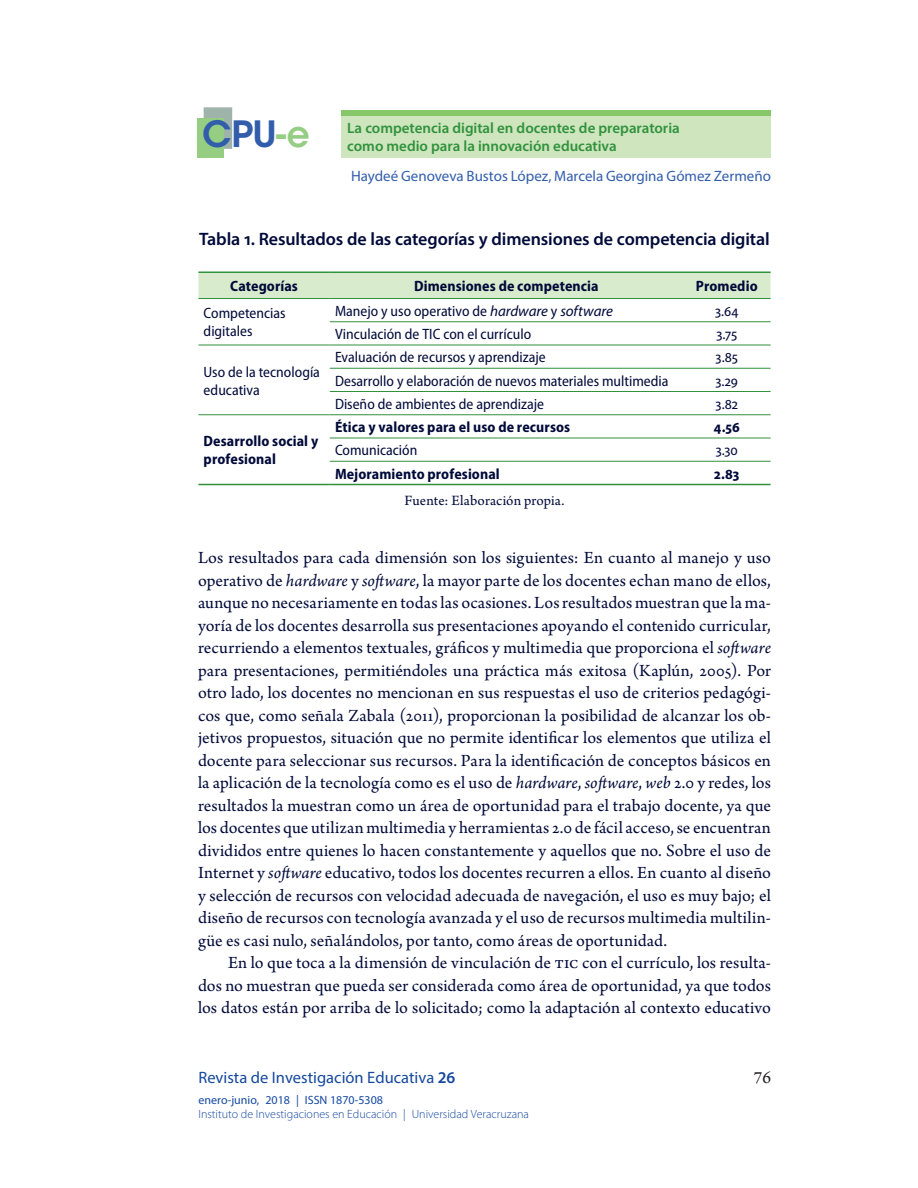
<style>
.page{position:relative;width:918px;height:1188px;background:#fff}
.page>*{position:absolute;margin:0;border:0;box-sizing:border-box;transform-origin:0 0}
.t1{font:600 36px "ITC Avant Garde Std";color:#325dab}
.t2{font:18px/22.5px "Arno Pro";color:#000a39;text-align:justify}
.t3{font:600 18px "Myriad Pro";letter-spacing:-.005em;color:#000a39}
.t4{font:18px "Arno Pro";color:#231f20}
.t5{font:16.5px "Myriad Pro";color:#15489e}
.t6{font:semi-condensed 15px/18px "Myriad Pro";color:#000a39}
.t7{font:700 semi-condensed 15px/18px "Myriad Pro";letter-spacing:.005em;color:#000a39}
.t8{font:600 15px/18px "Myriad Pro";color:#31923c}
.t9{font:15px "Myriad Pro";color:#325dab}
.t10{font:15px "Arno Pro";letter-spacing:.01em;color:#000a39}
.t11{font:300 12px "Myriad Pro";color:#15489e}
.t12{font:12px "Myriad Pro";color:#15489e}
.s1{color:#95cd83}
.s2{font-style:italic;font-stretch:normal}
.s3{font-style:italic}
.s4{font-weight:600}
</style>
<div class="page">
<div style="left:204px;top:107px;width:28px;height:42px;background:#9eb4ab;border:2px solid #9eb4ab"></div>
<div style="left:197px;top:118px;width:27px;height:40px;background:#95cd83"></div>
<div style="left:341px;top:116px;width:430px;height:41px;background:#cee5be"></div>
<div style="left:341px;top:110px;width:430px;height:6px;background:#86c769"></div>
<div style="left:198px;top:273px;width:573px;height:25px;background:#d9ebcd"></div>
<hr style="left:330px;top:321px;width:353px;height:1px;background:#31923c">
<hr style="left:683px;top:321px;width:88px;height:1px;background:#31923c">
<hr style="left:198px;top:345px;width:132px;height:1px;background:#31923c">
<hr style="left:330px;top:345px;width:353px;height:1px;background:#31923c">
<hr style="left:683px;top:345px;width:88px;height:1px;background:#31923c">
<hr style="left:330px;top:368px;width:353px;height:1px;background:#31923c">
<hr style="left:683px;top:368px;width:88px;height:1px;background:#31923c">
<hr style="left:330px;top:391px;width:353px;height:1px;background:#31923c">
<hr style="left:683px;top:391px;width:88px;height:1px;background:#31923c">
<hr style="left:330px;top:414px;width:353px;height:1px;background:#31923c">
<hr style="left:683px;top:414px;width:88px;height:1px;background:#31923c">
<hr style="left:330px;top:438px;width:353px;height:1px;background:#31923c">
<hr style="left:683px;top:438px;width:88px;height:1px;background:#31923c">
<hr style="left:198px;top:272px;width:132px;height:1px;background:#31923c">
<hr style="left:330px;top:272px;width:353px;height:1px;background:#31923c">
<hr style="left:683px;top:272px;width:88px;height:1px;background:#31923c">
<hr style="left:330px;top:484px;width:353px;height:1px;background:#31923c">
<hr style="left:683px;top:484px;width:88px;height:1px;background:#31923c">
<hr style="left:198px;top:484px;width:132px;height:1px;background:#31923c">
<hr style="left:330px;top:298px;width:353px;height:1px;background:#31923c">
<hr style="left:330px;top:461px;width:353px;height:1px;background:#31923c">
<hr style="left:198px;top:298px;width:132px;height:1px;background:#31923c">
<hr style="left:198px;top:414px;width:132px;height:1px;background:#31923c">
<hr style="left:683px;top:298px;width:88px;height:1px;background:#31923c">
<hr style="left:683px;top:461px;width:88px;height:1px;background:#31923c">
<h1 class="t1" style="left:202px;top:111px;width:109px">CPU<span class="s1">-e</span></h1>
<p class="t8" style="left:347px;top:119px;width:334px">La competencia digital en docentes de preparatoria como medio para la innovación educativa</p>
<p class="t9" style="left:351px;top:167px;width:422px">Haydeé Genoveva Bustos López, Marcela Georgina Gómez Zermeño</p>
<p class="t3" style="left:199px;top:227px;width:572px">Tabla 1. Resultados de las categorías y dimensiones de competencia digital</p>
<p class="t7" style="left:230px;top:277px;width:69px">Categorías</p>
<p class="t7" style="left:414px;top:277px;width:186px">Dimensiones de competencia</p>
<p class="t7" style="left:696px;top:277px;width:63px">Promedio</p>
<p class="t6" style="left:204px;top:305px;width:83px">Competencias digitales</p>
<p class="t6" style="left:335px;top:302px;width:279px">Manejo y uso operativo de <span class="s2">hardware</span> y <span class="s2">software</span></p>
<p class="t6" style="left:715px;top:302px;width:25px">3.64</p>
<p class="t6" style="left:335px;top:325px;width:198px">Vinculación de TIC con el currículo</p>
<p class="t6" style="left:716px;top:325px;width:22px">3.75</p>
<p class="t6" style="left:204px;top:363px;width:118px">Uso de la tecnología educativa</p>
<p class="t7" style="left:204px;top:432px;width:116px">Desarrollo social y profesional</p>
<p class="t6" style="left:335px;top:349px;width:212px">Evaluación de recursos y aprendizaje</p>
<p class="t6" style="left:716px;top:349px;width:24px">3.85</p>
<p class="t6" style="left:335px;top:372px;width:335px">Desarrollo y elaboración de nuevos materiales multimedia</p>
<p class="t6" style="left:715px;top:372px;width:24px">3.29</p>
<p class="t6" style="left:335px;top:395px;width:210px">Diseño de ambientes de aprendizaje</p>
<p class="t6" style="left:716px;top:395px;width:24px">3.82</p>
<p class="t7" style="left:335px;top:418px;width:237px">Ética y valores para el uso de recursos</p>
<p class="t7" style="left:714px;top:418px;width:27px">4.56</p>
<p class="t6" style="left:335px;top:442px;width:84px">Comunicación</p>
<p class="t6" style="left:716px;top:442px;width:24px">3.30</p>
<p class="t7" style="left:335px;top:465px;width:166px">Mejoramiento profesional</p>
<p class="t7" style="left:714px;top:465px;width:27px">2.83</p>
<p class="t10" style="left:404px;top:492px;width:162px">Fuente: Elaboración propia.</p>
<p class="t2" style="left:198px;top:548px;width:575px">Los resultados para cada dimensión son los siguientes: En cuanto al manejo y uso operativo de <span class="s3">hardware</span> y <span class="s3">software</span>, la mayor parte de los docentes echan mano de ellos, aunque no necesariamente en todas las ocasiones. Los resultados muestran que la ma&shy;yoría de los docentes desarrolla sus presentaciones apoyando el contenido curricular, recurriendo a elementos textuales, gráficos y multimedia que proporciona el <span class="s3">software </span>para presentaciones, permitiéndoles una práctica más exitosa (Kaplún, 2005). Por otro lado, los docentes no mencionan en sus respuestas el uso de criterios pedagógi&shy;cos que, como señala Zabala (2011), proporcionan la posibilidad de alcanzar los ob&shy;jetivos propuestos, situación que no permite identificar los elementos que utiliza el docente para seleccionar sus recursos. Para la identificación de conceptos básicos en la aplicación de la tecnología como es el uso de <span class="s3">hardware</span>, <span class="s3">software</span>, <span class="s3">web</span> 2.0 y redes, los resultados la muestran como un área de oportunidad para el trabajo docente, ya que los docentes que utilizan multimedia y herramientas 2.0 de fácil acceso, se encuentran divididos entre quienes lo hacen constantemente y aquellos que no. Sobre el uso de Internet y <span class="s3">software</span> educativo, todos los docentes recurren a ellos. En cuanto al diseño y selección de recursos con velocidad adecuada de navegación, el uso es muy bajo; el diseño de recursos con tecnología avanzada y el uso de recursos multimedia multilin&shy;güe es casi nulo, señalándolos, por tanto, como áreas de oportunidad.</p>
<p class="t2" style="left:198px;top:953px;width:575px;text-indent:30px">En lo que toca a la dimensión de vinculación de TIC con el currículo, los resulta&shy;dos no muestran que pueda ser considerada como área de oportunidad, ya que todos los datos están por arriba de lo solicitado; como la adaptación al contexto educativo</p>
<p class="t5" style="left:198px;top:1067px;width:259px">Revista de Investigación Educativa <span class="s4">26</span></p>
<p class="t4" style="left:754px;top:1068px;width:19px">76</p>
<p class="t12" style="left:198px;top:1092px;width:186px">enero-junio, 2018 | ISSN 1870-5308</p>
<p class="t11" style="left:198px;top:1107px;width:332px">Instituto de Investigaciones en Educación | Universidad Veracruzana</p>
</div>
